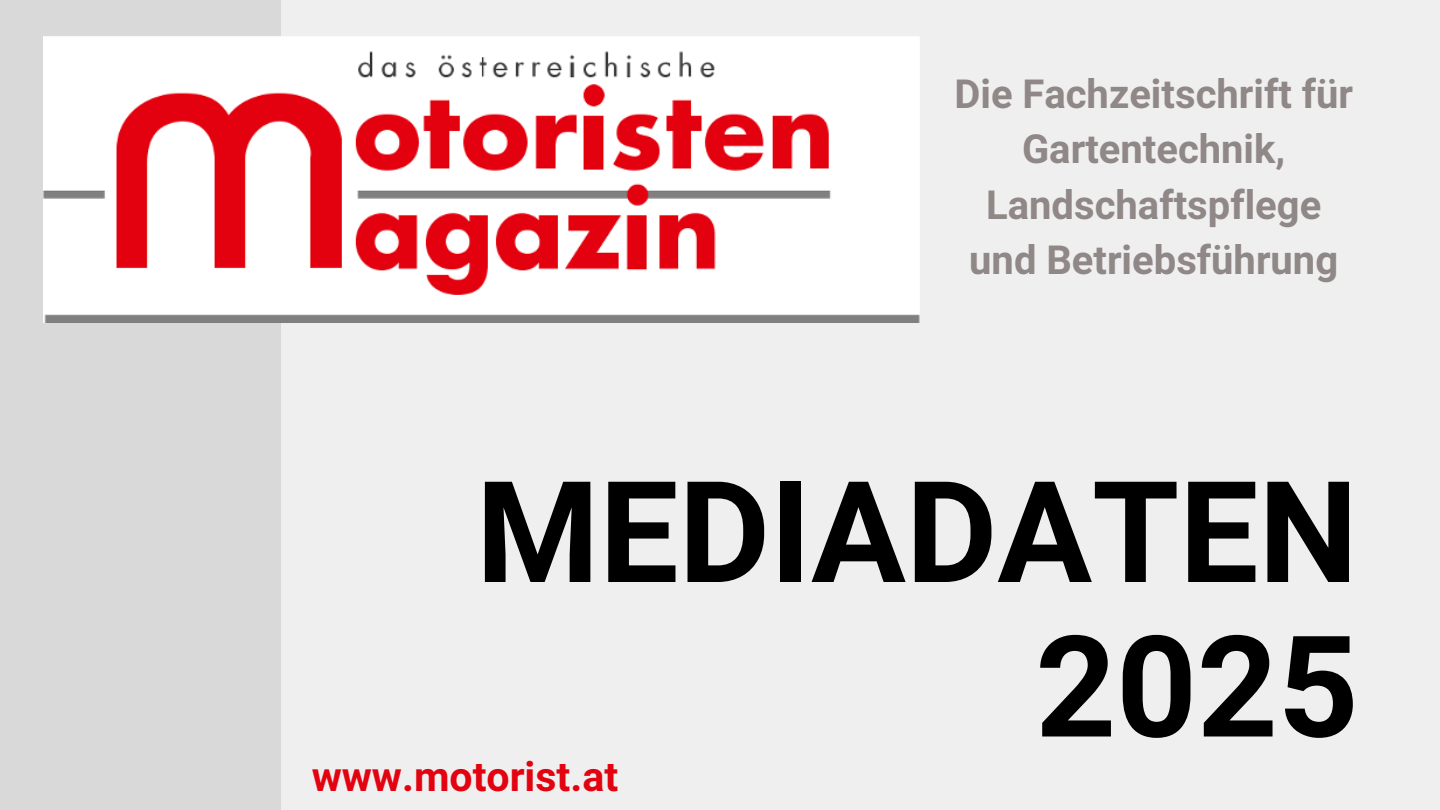
<style>
.page{position:relative;width:1440px;height:810px;background:#efefef}
.page>*{position:absolute;margin:0;border:0;box-sizing:border-box;transform-origin:0 0}
.t1{font:700 141px/154.5px "Araboto";color:#000;text-align:right}
.t2{font:700 41px "Araboto";color:#e3020f}
.t3{font:700 40px/55.5px "Araboto";color:#908787;text-align:center}
</style>
<div class="page">
<div style="left:0;top:0;width:280px;height:810px;background:#d9d9d9"></div>
<img style="left:43px;top:35px;width:877px;height:288px">
<h1 class="t3" style="left:954px;top:67px;width:400px">Die Fachzeitschrift für<br>Gartentechnik,<br>Landschaftspflege und Betriebsführung</h1>
<p class="t1" style="left:476px;top:461px;width:884px">MEDIADATEN<br>2025</p>
<p class="t2" style="left:312px;top:752px;width:308px">www.motorist.at</p>
</div>
